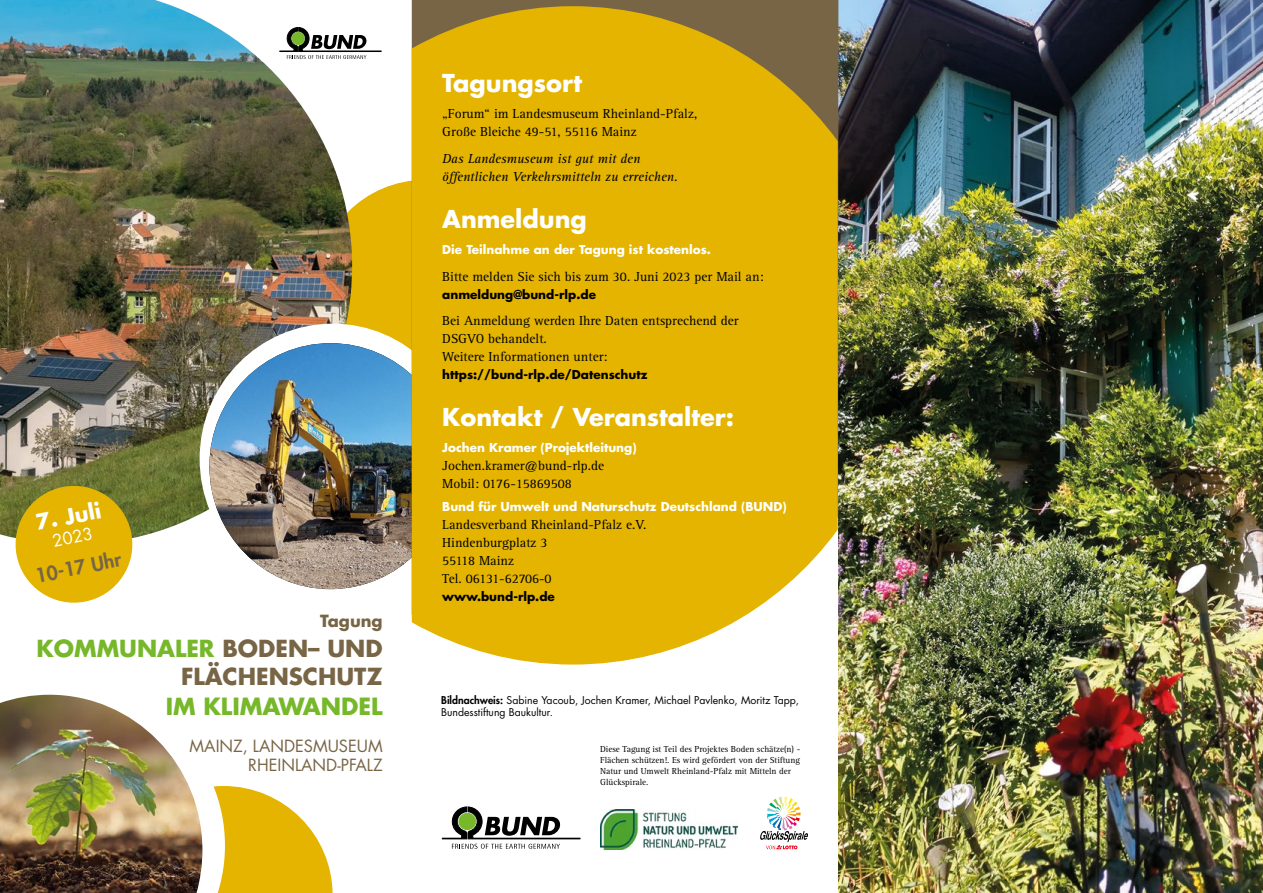
<style>
.page{position:relative;width:1263px;height:893px;background:#fff}
.page>*{position:absolute;margin:0;border:0;box-sizing:border-box;transform-origin:0 0}
.t1{font:700 24px "Futura Std";color:#fff}
.t2{font:700 23.1px "Futura Std";color:#76b82a}
.t3{font:700 22.95px/27.5px "Futura Std";color:#786545;text-align:right}
.t4{font:700 21.15px "Futura Std";color:#fff}
.t5{font:800 19.2px "Futura Std";color:#786545}
.t6{font:16.5px "Futura Std";color:#fff}
.t7{font:16.35px/19.6px "Futura Std";color:#786545;text-align:right}
.t8{font:700 16.35px "Futura Std";color:#786545}
.t9{font:13.5px/18px "Agfa Rotis Serif";color:#000}
.t10{font:italic 13.5px/18px "Agfa Rotis Serif";color:#000}
.t11{font:700 12px "Futura Std";color:#fff}
.t12{font:700 12px "Futura Std";color:#000}
.t13{font:10.5px/12.6px "Futura Std";color:#000}
.t14{font:9px/10.8px "Agfa Rotis Serif";letter-spacing:-.005em;color:#000}
.s1{color:#76b82a}
.s2{font-size:22.95px}
.s3{font-weight:800}
</style>
<div class="page">
<svg style="left:760px;top:797px;width:48px;height:53px"></svg>
<img style="left:600px;top:809px;width:138px;height:41px">
<svg style="left:442px;top:807px;width:138px;height:42px"></svg>
<img style="left:838px;top:0;width:425px;height:893px">
<svg style="left:225px;top:786px;width:108px;height:107px"></svg>
<svg style="left:41px;top:694px;width:184px;height:199px"></svg>
<img style="left:0;top:695px;width:202px;height:198px">
<div style="left:316px;top:180px;width:218px;height:218px;background:#e4b400;border-radius:50%"></div>
<img style="left:0;top:0;width:352px;height:537px">
<svg style="left:280px;top:28px;width:101px;height:31px"></svg>
<div style="left:200px;top:324px;width:266px;height:270px;background:#fff;border-radius:50%"></div>
<svg style="left:11px;top:481px;width:126px;height:122px;background:#d3b32b"></svg>
<img style="left:209px;top:343px;width:203px;height:246px">
<svg style="left:412px;top:6px;width:426px;height:659px;background:#e0b30f"></svg>
<h3 class="t4" style="left:33px;top:508px;width:67px;rotate:-11deg">7. Juli</h3>
<p class="t6" style="left:51px;top:531px;width:42px;rotate:-11deg">2023</p>
<h3 class="t5" style="left:34px;top:564px;width:88px;rotate:-11deg">10-17 Uhr</h3>
<p class="t8" style="left:320px;top:610px;width:64px">Tagung</p>
<h3 class="t3" style="left:37px;top:635px;width:348px"><span class="s1">KOMMUNALER</span> BODEN– UND<br>FLÄCHENSCHUTZ</h3>
<h2 class="t2" style="left:166px;top:691px;width:218px"><span class="s2">IM</span> KLIMAWANDEL</h2>
<p class="t7" style="left:190px;top:736px;width:194px">MAINZ, LANDESMUSEUM<br>RHEINLAND-PFALZ</p>
<h1 class="t1" style="left:442px;top:67px;width:141px">Tagungsort</h1>
<p class="t9" style="left:442px;top:105px;width:257px">„Forum“ im Landesmuseum Rheinland-Pfalz,<br>Große Bleiche 49-51, 55116 Mainz</p>
<p class="t10" style="left:442px;top:150px;width:237px">Das Landesmuseum ist gut mit den öffentlichen Verkehrsmitteln zu erreichen.</p>
<h1 class="t1" style="left:442px;top:203px;width:146px">Anmeldung</h1>
<p class="t11" style="left:442px;top:242px;width:270px">Die Teilnahme an der Tagung ist kostenlos.</p>
<p class="t9" style="left:442px;top:267px;width:323px">Bitte melden Sie sich bis zum 30. Juni 2023 per Mail an:</p>
<p class="t12" style="left:442px;top:286px;width:155px">anmeldung@bund-rlp.de</p>
<p class="t9" style="left:442px;top:312px;width:298px">Bei Anmeldung werden Ihre Daten entsprechend der<br>DSGVO behandelt.<br>Weitere Informationen unter:</p>
<p class="t12" style="left:442px;top:367px;width:207px">https://bund-rlp.de/Datenschutz</p>
<h1 class="t1" style="left:442px;top:401px;width:293px">Kontakt / Veranstalter:</h1>
<p class="t11" style="left:442px;top:440px;width:196px">Jochen Kramer (Projektleitung)</p>
<p class="t9" style="left:442px;top:457px;width:163px">Jochen.kramer@bund-rlp.de<br>Mobil: 0176-15869508</p>
<p class="t11" style="left:442px;top:498px;width:346px">Bund für Umwelt und Naturschutz Deutschland (BUND)</p>
<p class="t9" style="left:442px;top:516px;width:205px">Landesverband Rheinland-Pfalz e.V.<br>Hindenburgplatz 3<br>55118 Mainz<br>Tel. 06131-62706-0</p>
<p class="t12" style="left:442px;top:588px;width:114px">www.bund-rlp.de</p>
<p class="t13" style="left:441px;top:694px;width:359px"><span class="s3">Bildnachweis:</span> Sabine Yacoub, Jochen Kramer, Michael Pavlenko, Moritz Tapp,<br>Bundesstiftung Baukultur.</p>
<p class="t14" style="left:600px;top:744px;width:202px">Diese Tagung ist Teil des Projektes Boden schätze(n) - Flächen schützen!. Es wird gefördert von der Stiftung Natur und Umwelt Rheinland-Pfalz mit Mitteln der Glückspirale.</p>
</div>
